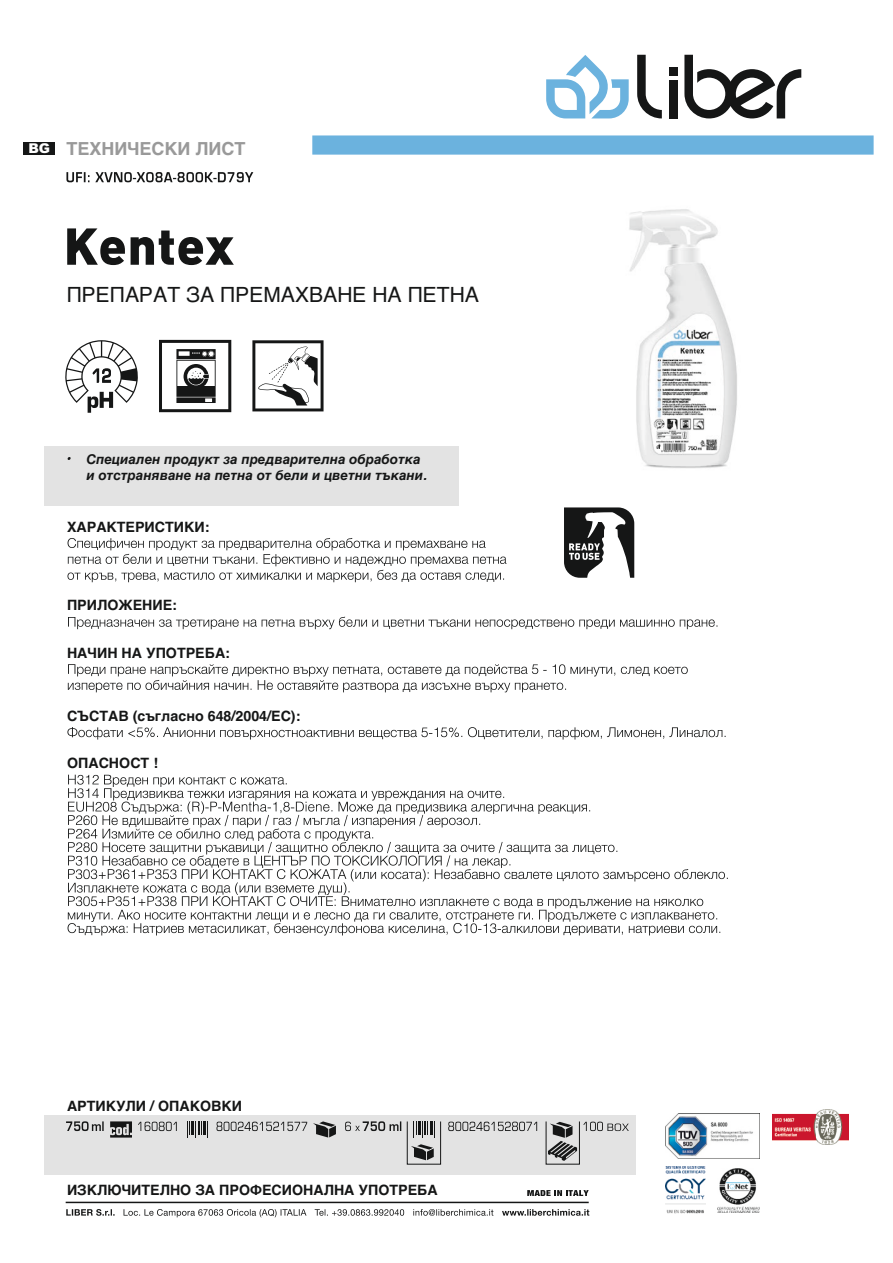
<style>
.page{position:relative;width:893px;height:1263px;background:#fff}
.page>*{position:absolute;margin:0;border:0;box-sizing:border-box;transform-origin:0 0}
.t1{font:21px "Helvetica";color:#151616}
.t2{font:700 18px "Helvetica";color:#999}
.t3{font:700 14.25px "Helvetica";color:#151616}
.t4{font:italic 700 13.5px/16.2px "Helvetica";color:#151616}
.s1{font-family:"Arial";font-weight:900;font-size:13.5px;color:#fff}
</style>
<div class="page">
<svg style="left:252px;top:340px;width:72px;height:71px"></svg>
<svg style="left:159px;top:340px;width:72px;height:72px"></svg>
<div style="left:177px;top:386px;width:38px;height:10px;background:#151616"></div>
<div style="left:44px;top:1115px;width:591px;height:59px;background:#e3e3e3"></div>
<svg style="left:313px;top:1121px;width:23px;height:16px"></svg>
<svg style="left:187px;top:1121px;width:21px;height:16px"></svg>
<svg style="left:110px;top:1121px;width:22px;height:16px"></svg>
<svg style="left:548px;top:1123px;width:29px;height:38px"></svg>
<div style="left:546px;top:1121px;width:34px;height:43px;border:1px solid #151616"></div>
<svg style="left:411px;top:1144px;width:23px;height:16px"></svg>
<svg style="left:413px;top:1123px;width:22px;height:14px"></svg>
<div style="left:407px;top:1121px;width:34px;height:43px;border:1px solid #151616"></div>
<svg style="left:66px;top:1121px;width:38px;height:10px"></svg>
<svg style="left:138px;top:1122px;width:39px;height:9px"></svg>
<svg style="left:216px;top:1122px;width:91px;height:9px"></svg>
<svg style="left:345px;top:1121px;width:56px;height:10px"></svg>
<svg style="left:448px;top:1122px;width:89px;height:9px"></svg>
<svg style="left:583px;top:1122px;width:46px;height:9px"></svg>
<img style="left:629px;top:209px;width:108px;height:259px">
<svg style="left:66px;top:172px;width:187px;height:10px"></svg>
<svg style="left:67px;top:228px;width:167px;height:37px"></svg>
<svg style="left:65px;top:340px;width:73px;height:73px"></svg>
<svg style="left:66px;top:1209px;width:49px;height:7px"></svg>
<svg style="left:124px;top:1209px;width:369px;height:8px"></svg>
<svg style="left:502px;top:1209px;width:87px;height:7px"></svg>
<hr style="left:66px;top:1202px;width:523px;height:1px;background:#151616">
<div style="left:669px;top:67px;width:8px;height:9px;background:#151616"></div>
<div style="left:669px;top:80px;width:8px;height:38px;background:#151616"></div>
<svg style="left:637px;top:55px;width:25px;height:63px"></svg>
<svg style="left:684px;top:55px;width:117px;height:63px"></svg>
<div style="left:44px;top:446px;width:415px;height:59px;background:#e3e3e3"></div>
<svg style="left:527px;top:1190px;width:62px;height:6px"></svg>
<svg style="left:546px;top:55px;width:83px;height:63px"></svg>
<div style="left:312px;top:135px;width:562px;height:20px;background:#6bb2de"></div>
<div style="left:23px;top:142px;width:32px;height:13px;background:#151616"></div>
<svg style="left:67px;top:538px;width:439px;height:44px"></svg>
<svg style="left:68px;top:617px;width:649px;height:12px"></svg>
<svg style="left:68px;top:664px;width:620px;height:28px"></svg>
<svg style="left:67px;top:727px;width:659px;height:12px"></svg>
<svg style="left:68px;top:775px;width:660px;height:160px"></svg>
<img style="left:665px;top:1113px;width:95px;height:45px">
<img style="left:773px;top:1109px;width:75px;height:35px">
<img style="left:665px;top:1166px;width:40px;height:47px">
<img style="left:718px;top:1169px;width:41px;height:43px">
<svg style="left:564px;top:507px;width:70px;height:71px"></svg>
<p class="t2" style="left:28px;top:138px;width:218px"><span class="s1">BG</span> ТЕХНИЧЕСКИ ЛИСТ</p>
<h1 class="t1" style="left:67px;top:282px;width:414px">ПРЕПАРАТ ЗА ПРЕМАХВАНЕ НА ПЕТНА</h1>
<p class="t4" style="left:86px;top:451px;width:342px">Специален продукт за предварителна обработка и отстраняване на петна от бели и цветни тъкани.</p>
<p class="t3" style="left:67px;top:518px;width:144px">ХАРАКТЕРИСТИКИ:</p>
<p class="t3" style="left:67px;top:597px;width:112px">ПРИЛОЖЕНИЕ:</p>
<p class="t3" style="left:67px;top:644px;width:165px">НАЧИН НА УПОТРЕБА:</p>
<p class="t3" style="left:67px;top:707px;width:235px">СЪСТАВ (съгласно 648/2004/EC):</p>
<p class="t3" style="left:67px;top:755px;width:93px">ОПАСНОСТ !</p>
<p class="t3" style="left:67px;top:1098px;width:176px">АРТИКУЛИ / ОПАКОВКИ</p>
<p class="t3" style="left:67px;top:1182px;width:372px">ИЗКЛЮЧИТЕЛНО ЗА ПРОФЕСИОНАЛНА УПОТРЕБА</p>
</div>
